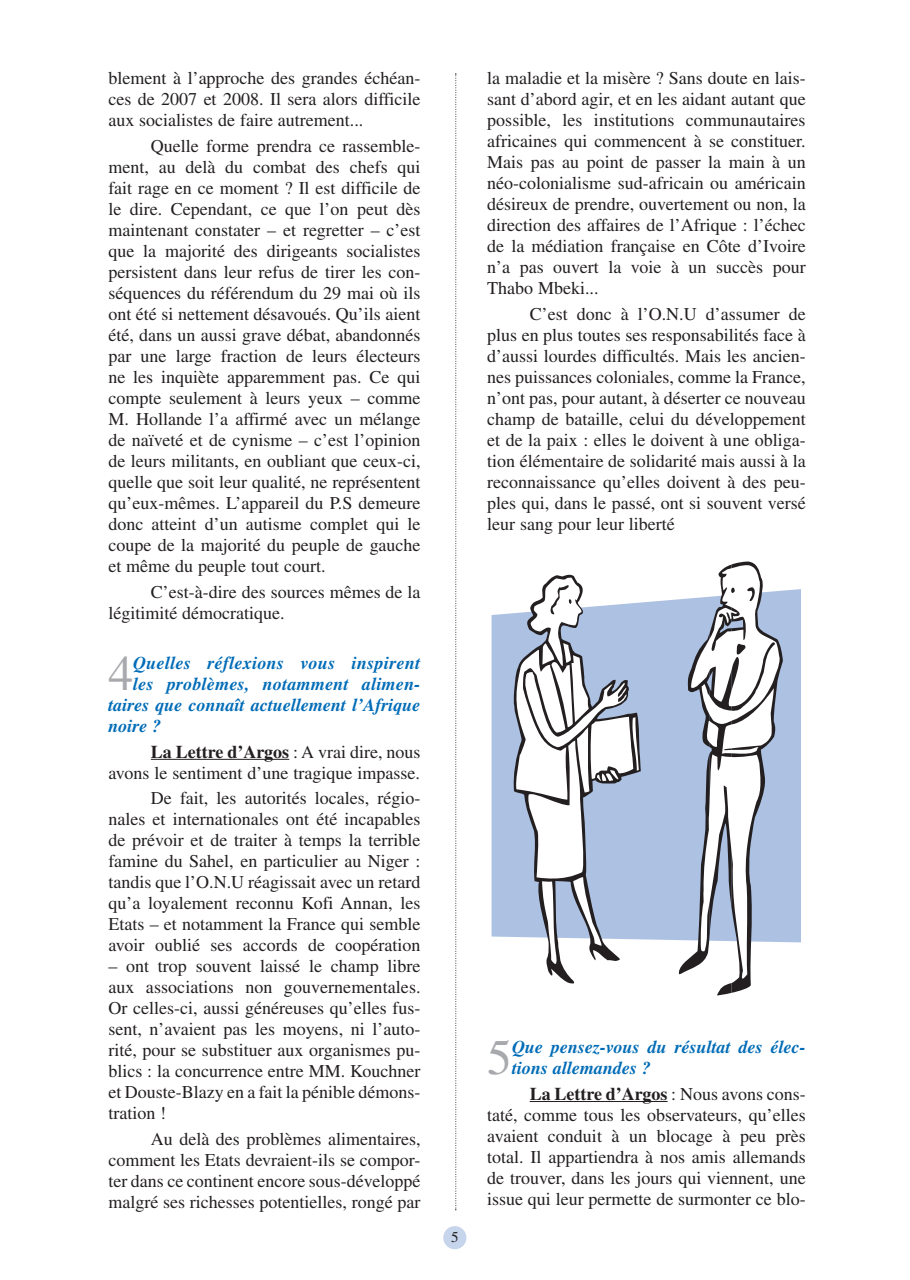
<style>
.page{position:relative;width:910px;height:1280px;background:#fff}
.page>*{position:absolute;margin:0;border:0;box-sizing:border-box;transform-origin:0 0}
.t1{font:49.65px "Times";color:#a8a9ad}
.t2{font:18px/21px "Times";color:#231f20;text-align:justify}
.t3{font:italic 700 18px/21px "Times";color:#006cb7}
.t4{font:15px "Times";color:#231f20}
.s1{font-weight:700}
</style>
<div class="page">
<div style="left:443px;top:1226px;width:23px;height:23px;background:#c6d4ec;border-radius:50%"></div>
<hr style="left:151px;top:759px;width:138px;height:1px;background:#231f20">
<hr style="left:530px;top:1101px;width:138px;height:1px;background:#231f20">
<div style="left:492px;top:589px;width:309px;height:353px;background:#adc2e3"></div>
<svg style="left:512px;top:574px;width:129px;height:410px"></svg>
<svg style="left:679px;top:561px;width:104px;height:434px"></svg>
<svg style="left:514px;top:577px;width:125px;height:393px"></svg>
<svg style="left:455px;top:73px;width:2px;height:1137px"></svg>
<p class="t2" style="left:108px;top:68px;width:314px">blement à l’approche des grandes échéan&shy;ces de 2007 et 2008. Il sera alors difficile aux socialistes de faire autrement...</p>
<p class="t2" style="left:108px;top:135px;width:314px;text-indent:43px">Quelle forme prendra ce rassemble&shy;ment, au delà du combat des chefs qui fait rage en ce moment ? Il est difficile de le dire. Cependant, ce que l’on peut dès maintenant constater – et regretter – c’est que la majorité des dirigeants socialistes persistent dans leur refus de tirer les con&shy;séquences du référendum du 29 mai où ils ont été si nettement désavoués. Qu’ils aient été, dans un aussi grave débat, abandonnés par une large fraction de leurs électeurs ne les inquiète apparemment pas. Ce qui compte seulement à leurs yeux – comme M. Hollande l’a affirmé avec un mélange de naïveté et de cynisme – c’est l’opinion de leurs militants, en oubliant que ceux-ci, quelle que soit leur qualité, ne représentent qu’eux-mêmes. L’appareil du P.S demeure donc atteint d’un autisme complet qui le coupe de la majorité du peuple de gauche et même du peuple tout court.</p>
<p class="t2" style="left:108px;top:581px;width:314px;text-indent:43px">C’est-à-dire des sources mêmes de la légitimité démocratique.</p>
<h1 class="t1" style="left:108px;top:645px;width:26px">4</h1>
<p class="t3" style="left:133px;top:652px;width:289px">Quelles réflexions vous inspirent</p>
<p class="t3" style="left:133px;top:673px;width:287px">les problèmes, notamment alimen-</p>
<p class="t3" style="left:108px;top:694px;width:314px">taires que connaît actuellement l’Afrique</p>
<p class="t3" style="left:108px;top:715px;width:54px">noire ?</p>
<p class="t2" style="left:108px;top:741px;width:314px;text-align:right"><span class="s1">La Lettre d’Argos</span> : A vrai dire, nous avons le sentiment d’une tragique impasse.</p>
<p class="t2" style="left:108px;top:787px;width:314px;text-indent:43px">De fait, les autorités locales, régio&shy;nales et internationales ont été incapables de prévoir et de traiter à temps la terrible famine du Sahel, en particulier au Niger : tandis que l’O.N.U réagissait avec un retard qu’a loyalement reconnu Kofi Annan, les Etats – et notamment la France qui semble avoir oublié ses accords de coopération</p>
<p class="t2" style="left:108px;top:955px;width:314px">– ont trop souvent laissé le champ libre aux associations non gouvernementales.<br>Or celles-ci, aussi généreuses qu’elles fus&shy;sent, n’avaient pas les moyens, ni l’auto&shy;rité, pour se substituer aux organismes pu&shy;blics : la concurrence entre MM. Kouchner et Douste-Blazy en a fait la pénible démons&shy;tration !</p>
<p class="t2" style="left:108px;top:1128px;width:314px;text-indent:43px">Au delà des problèmes alimentaires, comment les Etats devraient-ils se compor&shy;ter dans ce continent encore sous-développé malgré ses richesses potentielles, rongé par</p>
<p class="t2" style="left:487px;top:68px;width:320px">la maladie et la misère ? Sans doute en lais&shy;sant d’abord agir, et en les aidant autant que possible, les institutions communautaires africaines qui commencent à se constituer.<br>Mais pas au point de passer la main à un néo-colonialisme sud-africain ou américain désireux de prendre, ouvertement ou non, la direction des affaires de l’Afrique : l’échec de la médiation française en Côte d’Ivoire n’a pas ouvert la voie à un succès pour Thabo Mbeki...</p>
<p class="t2" style="left:487px;top:303px;width:320px;text-indent:43px">C’est donc à l’O.N.U d’assumer de plus en plus toutes ses responsabilités face à d’aussi lourdes difficultés. Mais les ancien&shy;nes puissances coloniales, comme la France, n’ont pas, pour autant, à déserter ce nouveau champ de bataille, celui du développement et de la paix : elles le doivent à une obliga&shy;tion élémentaire de solidarité mais aussi à la reconnaissance qu’elles doivent à des peu&shy;ples qui, dans le passé, ont si souvent versé leur sang pour leur liberté</p>
<p class="t4" style="left:451px;top:1228px;width:9px">5</p>
<h1 class="t1" style="left:487px;top:1030px;width:26px">5</h1>
<p class="t3" style="left:512px;top:1037px;width:294px">Que pensez-vous du résultat des élec&shy;tions allemandes ?</p>
<p class="t2" style="left:487px;top:1083px;width:320px;text-indent:43px"><span class="s1">La Lettre d’Argos</span> : Nous avons cons&shy;taté, comme tous les observateurs, qu’elles avaient conduit à un blocage à peu près total. Il appartiendra à nos amis allemands de trouver, dans les jours qui viennent, une issue qui leur permette de surmonter ce blo-</p>
</div>
